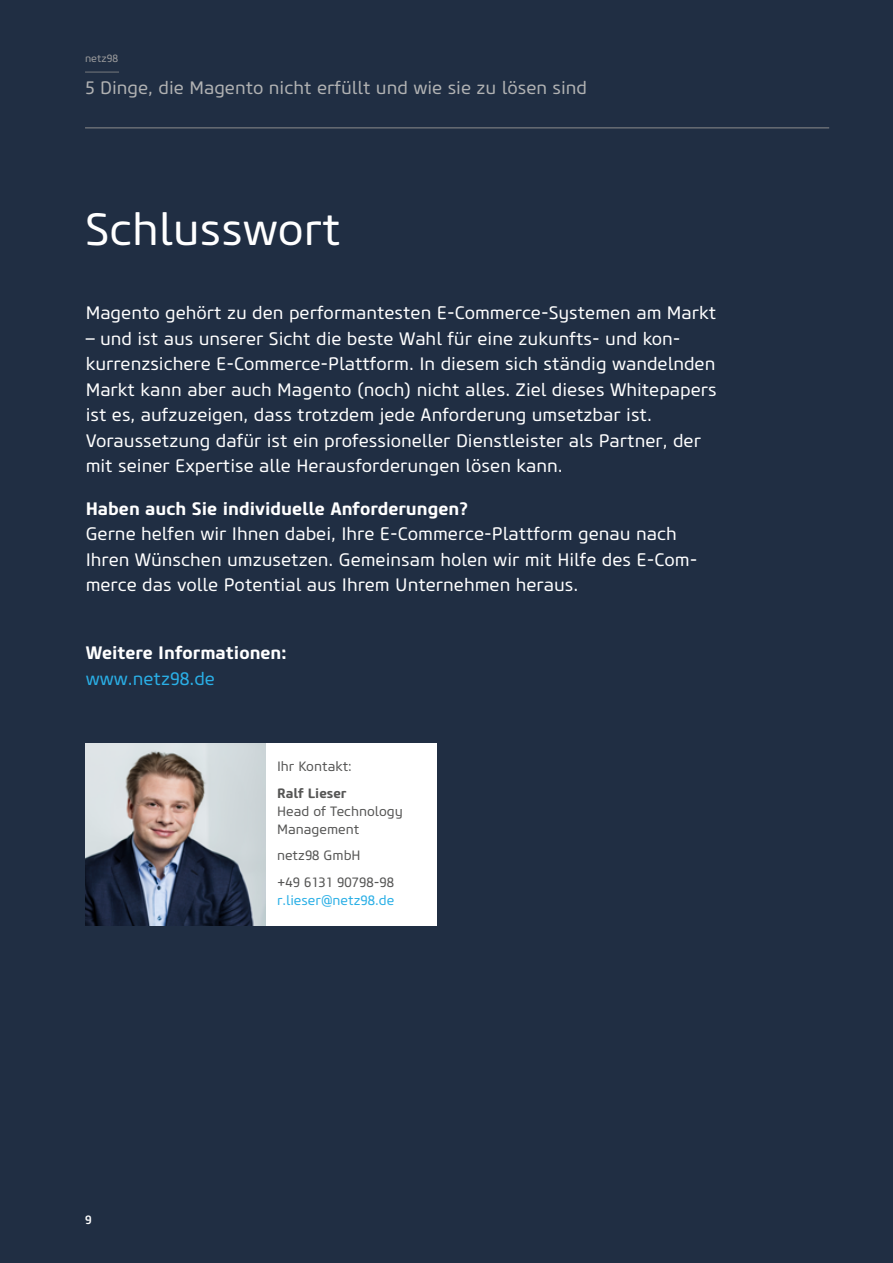
<style>
.page{position:relative;width:893px;height:1263px;background:#202e43}
.page>*{position:absolute;margin:0;border:0;box-sizing:border-box;transform-origin:0 0}
.t1{font:45px "Core Sans M45";color:#fff}
.t2{font:18px/25.5px "Core Sans M45";color:#fff}
.t3{font:700 18px "Core Sans M65";color:#fff}
.t4{font:18px "Core Sans M45";color:#b1b2b3}
.t5{font:18px "Core Sans M45";color:#2aafe6}
.t6{font:13.5px/18px "Core Sans M45";color:#565655}
.t7{font:13.5px "Core Sans M45";color:#2aafe6}
.t8{font:700 13.5px "Core Sans M65";color:#565655}
.t9{font:500 12px "Core Sans M55";color:#fff}
.t10{font:10.5px "Core Sans M45";color:#9c9c9d}
</style>
<div class="page">
<hr style="left:85px;top:72px;width:34px;height:1px;background:#8d8d8d">
<hr style="left:85px;top:128px;width:744px;height:1px;background:#8d8d8d">
<img style="left:86px;top:743px;width:180px;height:183px">
<div style="left:266px;top:743px;width:170px;height:183px;background:#fff"></div>
<p class="t10" style="left:85px;top:52px;width:35px">netz98</p>
<p class="t4" style="left:85px;top:77px;width:504px">5 Dinge, die Magento nicht erfüllt und wie sie zu lösen sind</p>
<h1 class="t1" style="left:85px;top:202px;width:257px">Schlusswort</h1>
<p class="t2" style="left:86px;top:301px;width:632px">Magento gehört zu den performantesten E-Commerce-Systemen am Markt</p>
<p class="t2" style="left:86px;top:326px;width:633px">– und ist aus unserer Sicht die beste Wahl für eine zukunfts- und kon&shy;kurrenzsichere E-Commerce-Plattform. In diesem sich ständig wandelnden Markt kann aber auch Magento (noch) nicht alles. Ziel dieses Whitepapers ist es, aufzuzeigen, dass trotzdem jede Anforderung umsetzbar ist.<br>Voraussetzung dafür ist ein professioneller Dienstleister als Partner, der mit seiner Expertise alle Herausforderungen lösen kann.</p>
<p class="t3" style="left:86px;top:497px;width:384px">Haben auch Sie individuelle Anforderungen?</p>
<p class="t2" style="left:86px;top:522px;width:613px">Gerne helfen wir Ihnen dabei, Ihre E-Commerce-Plattform genau nach<br>Ihren Wünschen umzusetzen. Gemeinsam holen wir mit Hilfe des E-Com&shy;merce das volle Potential aus Ihrem Unternehmen heraus.</p>
<p class="t3" style="left:86px;top:642px;width:202px">Weitere Informationen:</p>
<p class="t5" style="left:86px;top:668px;width:131px">www.netz98.de</p>
<p class="t9" style="left:85px;top:1212px;width:8px">9</p>
<p class="t6" style="left:277px;top:758px;width:76px">Ihr Kontakt:</p>
<p class="t8" style="left:277px;top:784px;width:71px">Ralf Lieser</p>
<p class="t6" style="left:277px;top:802px;width:127px">Head of Technology<br>Management</p>
<p class="t6" style="left:277px;top:842px;width:118px;line-height:26.5px">netz98 GmbH<br>+49 6131 90798-98</p>
<p class="t7" style="left:277px;top:892px;width:119px">r.lieser@netz98.de</p>
</div>
